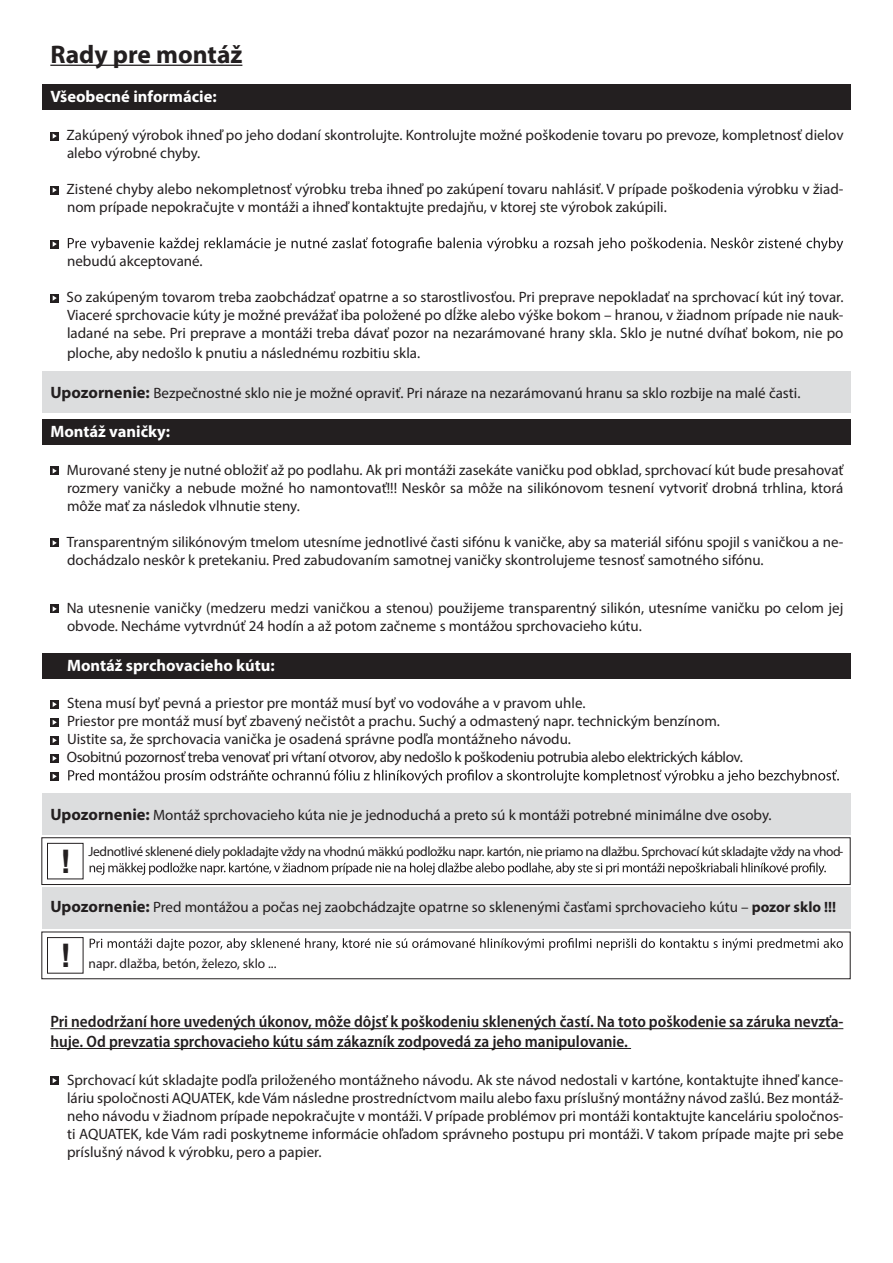
<style>
.page{position:relative;width:893px;height:1263px;background:#fff}
.page>*{position:absolute;margin:0;border:0;box-sizing:border-box;transform-origin:0 0}
.t1{font:700 32.4px "Arial";color:#231f20}
.t2{font:700 25.5px "Myriad Pro";color:#231f20}
.t3{font:600 semi-condensed 16.5px/19.8px "Myriad Pro";color:#231f20}
.t4{font:700 16.5px "Myriad Pro";color:#fff}
.t5{font:15px/18px "Myriad Pro";color:#231f20}
.t6{font:13.5px "Myriad Pro";letter-spacing:-.03em;color:#231f20}
.t7{font:13.5px "Myriad Pro";color:#231f20}
.s1{font-weight:700;font-size:16.5px}
.s2{font-weight:700}
</style>
<div class="page">
<div style="left:42px;top:371px;width:808px;height:41px;background:#dcddde"></div>
<div style="left:42px;top:887px;width:808px;height:41px;background:#dcddde"></div>
<div style="left:42px;top:793px;width:808px;height:41px;background:#dcddde"></div>
<div style="left:42px;top:653px;width:808px;height:25px;background:#231f20"></div>
<div style="left:42px;top:419px;width:808px;height:25px;background:#231f20"></div>
<div style="left:42px;top:84px;width:808px;height:25px;background:#231f20"></div>
<hr style="left:50px;top:65px;width:192px;height:1px;background:#231f20">
<hr style="left:50px;top:1028px;width:793px;height:1px;background:#231f20">
<hr style="left:50px;top:1048px;width:581px;height:1px;background:#231f20">
<svg style="left:50px;top:132px;width:9px;height:8px"></svg>
<svg style="left:53px;top:133px;width:4px;height:6px"></svg>
<svg style="left:50px;top:186px;width:9px;height:8px"></svg>
<svg style="left:53px;top:187px;width:4px;height:6px"></svg>
<svg style="left:50px;top:240px;width:9px;height:8px"></svg>
<svg style="left:53px;top:241px;width:4px;height:6px"></svg>
<svg style="left:68px;top:237px;width:775px;height:14px"></svg>
<svg style="left:50px;top:294px;width:9px;height:8px"></svg>
<svg style="left:53px;top:295px;width:4px;height:6px"></svg>
<svg style="left:50px;top:467px;width:9px;height:8px"></svg>
<svg style="left:53px;top:468px;width:4px;height:6px"></svg>
<svg style="left:50px;top:539px;width:9px;height:8px"></svg>
<svg style="left:53px;top:540px;width:4px;height:6px"></svg>
<svg style="left:50px;top:605px;width:9px;height:8px"></svg>
<svg style="left:53px;top:606px;width:4px;height:6px"></svg>
<svg style="left:50px;top:700px;width:9px;height:8px"></svg>
<svg style="left:53px;top:702px;width:4px;height:5px"></svg>
<svg style="left:50px;top:718px;width:9px;height:8px"></svg>
<svg style="left:53px;top:720px;width:4px;height:5px"></svg>
<svg style="left:50px;top:736px;width:9px;height:8px"></svg>
<svg style="left:53px;top:738px;width:4px;height:5px"></svg>
<svg style="left:50px;top:754px;width:9px;height:8px"></svg>
<svg style="left:53px;top:756px;width:4px;height:5px"></svg>
<svg style="left:50px;top:772px;width:9px;height:8px"></svg>
<svg style="left:53px;top:774px;width:4px;height:5px"></svg>
<svg style="left:68px;top:769px;width:771px;height:15px"></svg>
<svg style="left:90px;top:862px;width:736px;height:13px"></svg>
<svg style="left:90px;top:938px;width:753px;height:13px"></svg>
<svg style="left:50px;top:1076px;width:9px;height:9px"></svg>
<svg style="left:53px;top:1078px;width:4px;height:5px"></svg>
<div style="left:41px;top:837px;width:810px;height:48px;border:1px solid #231f20"></div>
<div style="left:47px;top:843px;width:36px;height:36px;border:1px solid #231f20"></div>
<div style="left:41px;top:931px;width:810px;height:48px;border:1px solid #231f20"></div>
<div style="left:47px;top:937px;width:36px;height:36px;border:1px solid #231f20"></div>
<h2 class="t2" style="left:50px;top:37px;width:194px">Rady pre montáž</h2>
<p class="t4" style="left:50px;top:86px;width:168px">Všeobecné informácie:</p>
<p class="t5" style="left:67px;top:126px;width:778px">Zakúpený výrobok ihneď po jeho dodaní skontrolujte. Kontrolujte možné poškodenie tovaru po prevoze, kompletnosť dielov alebo výrobné chyby.</p>
<p class="t5" style="left:67px;top:180px;width:778px">Zistené chyby alebo nekompletnosť výrobku treba ihneď po zakúpení tovaru nahlásiť. V prípade poškodenia výrobku v žiad&shy;nom prípade nepokračujte v montáži a ihneď kontaktujte predajňu, v ktorej ste výrobok zakúpili.</p>
<p class="t5" style="left:67px;top:252px;width:137px">nebudú akceptované.</p>
<p class="t5" style="left:67px;top:288px;width:778px;text-align:justify">So zakúpeným tovarom treba zaobchádzať opatrne a so starostlivosťou. Pri preprave nepokladať na sprchovací kút iný tovar.<br>Viaceré sprchovacie kúty je možné prevážať iba položené po dĺžke alebo výške bokom – hranou, v žiadnom prípade nie nauk&shy;ladané na sebe. Pri preprave a montáži treba dávať pozor na nezarámované hrany skla. Sklo je nutné dvíhať bokom, nie po</p>
<p class="t5" style="left:67px;top:344px;width:355px">ploche, aby nedošlo k pnutiu a následnému rozbitiu skla.</p>
<p class="t5" style="left:50px;top:383px;width:752px"><span class="s1">Upozornenie:</span> Bezpečnostné sklo nie je možné opraviť. Pri náraze na nezarámovanú hranu sa sklo rozbije na malé časti.</p>
<p class="t4" style="left:50px;top:421px;width:121px">Montáž vaničky:</p>
<p class="t5" style="left:67px;top:461px;width:778px;text-align:justify">Murované steny je nutné obložiť až po podlahu. Ak pri montáži zasekáte vaničku pod obklad, sprchovací kút bude presahovať rozmery vaničky a nebude možné ho namontovať!!! Neskôr sa môže na silikónovom tesnení vytvoriť drobná trhlina, ktorá môže mať za následok vlhnutie steny.</p>
<p class="t5" style="left:67px;top:533px;width:778px">Transparentným silikónovým tmelom utesníme jednotlivé časti sifónu k vaničke, aby sa materiál sifónu spojil s vaničkou a ne&shy;dochádzalo neskôr k pretekaniu. Pred zabudovaním samotnej vaničky skontrolujeme tesnosť samotného sifónu.</p>
<p class="t5" style="left:67px;top:599px;width:778px">Na utesnenie vaničky (medzeru medzi vaničkou a stenou) použijeme transparentný silikón, utesníme vaničku po celom jej obvode. Necháme vytvrdnúť 24 hodín a až potom začneme s montážou sprchovacieho kútu.</p>
<p class="t4" style="left:67px;top:654px;width:209px">Montáž sprchovacieho kútu:</p>
<p class="t5" style="left:67px;top:694px;width:678px">Stena musí byť pevná a priestor pre montáž musí byť vo vodováhe a v pravom uhle.<br>Priestor pre montáž musí byť zbavený nečistôt a prachu. Suchý a odmastený napr. technickým benzínom.<br>Uistite sa, že sprchovacia vanička je osadená správne podľa montážneho návodu.<br>Osobitnú pozornosť treba venovať pri vŕtaní otvorov, aby nedošlo k poškodeniu potrubia alebo elektrických káblov.</p>
<p class="t5" style="left:50px;top:806px;width:723px"><span class="s1">Upozornenie:</span> Montáž sprchovacieho kúta nie je jednoduchá a preto sú k montáži potrebné minimálne dve osoby.</p>
<p class="t6" style="left:89px;top:843px;width:756px">Jednotlivé sklenené diely pokladajte vždy na vhodnú mäkkú podložku napr. kartón, nie priamo na dlažbu. Sprchovací kút skladajte vždy na vhod-</p>
<h1 class="t1" style="left:60px;top:839px;width:12px">!</h1>
<p class="t5" style="left:50px;top:897px;width:787px"><span class="s1">Upozornenie:</span> Pred montážou a počas nej zaobchádzajte opatrne so sklenenými časťami sprchovacieho kútu – <span class="s2">pozor sklo !!!</span></p>
<h1 class="t1" style="left:60px;top:933px;width:12px">!</h1>
<p class="t7" style="left:89px;top:955px;width:189px">napr. dlažba, betón, železo, sklo ...</p>
<p class="t3" style="left:50px;top:1011px;width:795px">Pri nedodržaní hore uvedených úkonov, môže dôjsť k poškodeniu sklenených častí. Na toto poškodenie sa záruka nevzťa&shy;huje. Od prevzatia sprchovacieho kútu sám zákazník zodpovedá za jeho manipulovanie.</p>
<p class="t5" style="left:67px;top:1070px;width:778px;text-align:justify">Sprchovací kút skladajte podľa priloženého montážneho návodu. Ak ste návod nedostali v kartóne, kontaktujte ihneď kance&shy;láriu spoločnosti AQUATEK, kdeVám následne prostredníctvom mailu alebo faxu príslušný montážny návod zašlú. Bez montáž&shy;neho návodu v žiadnom prípade nepokračujte v montáži. V prípade problémov pri montáži kontaktujte kanceláriu spoločnos&shy;ti AQUATEK, kde Vám radi poskytneme informácie ohľadom správneho postupu pri montáži. V takom prípade majte pri sebe príslušný návod k výrobku, pero a papier.</p>
</div>
